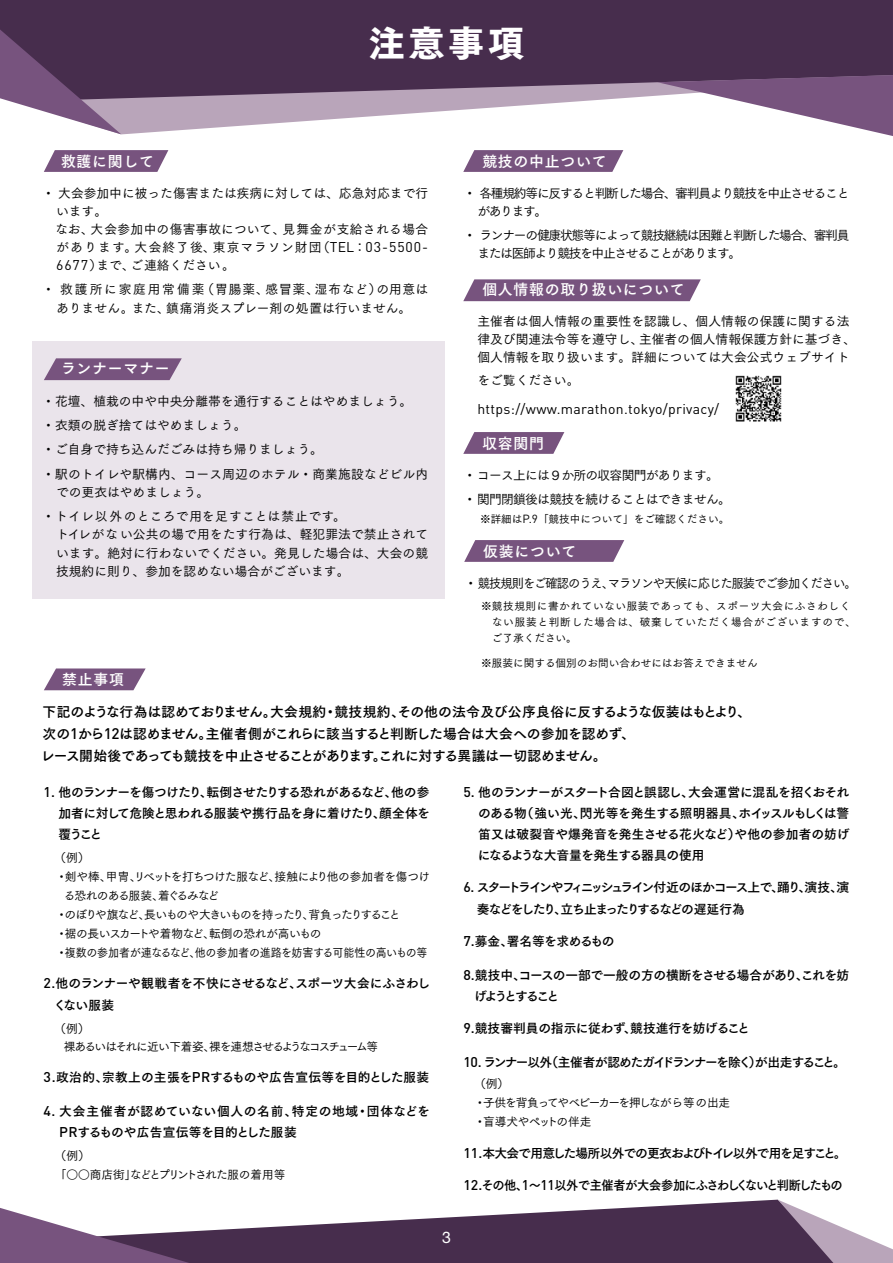
<style>
.page{position:relative;width:893px;height:1263px;background:#fff}
.page>*{position:absolute;margin:0;border:0;box-sizing:border-box;transform-origin:0 0}
.t1{font:36.15px "Tsuku Go Pro H";color:#fff}
.t2{font:15.9px "Helvetica Neue LT Std";color:#fff}
.t3{font:14.85px "Tsuku Go Pro B";letter-spacing:.05em;color:#fff}
.t4{font:14.1px "DIN";letter-spacing:.025em;color:#000}
.t5{font:13.8px/22.4px "Tsuku Go Pro B";letter-spacing:-.015em;color:#000}
.t6{font:12.75px/18.1px "Tsuku Go Pro M";color:#000}
.t7{font:12.75px/21.3px "Tsuku Go Pro B";letter-spacing:-.05em;color:#000;text-align:justify}
.t8{font:12.75px/18.1px "Tsuku Go Pro M";letter-spacing:-.095em;color:#000}
.t9{font:12.75px/21.3px "Tsuku Go Pro B";letter-spacing:-.14em;color:#000}
.t10{font:12.75px/18.1px "Tsuku Go Pro M";letter-spacing:.025em;color:#000;text-align:center}
.t11{font:12.75px/21.6px "Tsuku Go Pro B";letter-spacing:.025em;color:#000}
.t12{font:12.75px/24.5px "Tsuku Go Pro M";letter-spacing:-.055em;color:#000}
.t13{font:12.75px/24.5px "Tsuku Go Pro M";letter-spacing:.02em;color:#000}
.t14{font:12.75px "Tsuku Go Pro B";letter-spacing:-.075em;color:#000;scale:.96 1}
.t15{font:12.75px "Tsuku Go Pro B";letter-spacing:-.115em;color:#000}
.t16{font:12.75px "Tsuku Go Pro B";letter-spacing:-.08em;color:#000}
.t17{font:12.75px "Tsuku Go Pro M";letter-spacing:-.08em;color:#000}
.t18{font:12.75px "Tsuku Go Pro B";letter-spacing:.005em;color:#000}
.t19{font:12.75px "Tsuku Go Pro M";letter-spacing:.075em;color:#000}
.t20{font:12.75px "Tsuku Go Pro M";letter-spacing:.03em;color:#000}
.t21{font:12.75px "Tsuku Go Pro B";letter-spacing:-.02em;color:#000}
.t22{font:11.7px/19.2px "Tsuku Go Pro M";letter-spacing:-.07em;color:#000}
.t23{font:11.7px "Tsuku Go Pro M";letter-spacing:-.03em;color:#000}
.t24{font:11.7px "Tsuku Go Pro M";letter-spacing:-.115em;color:#000}
.t25{font:11.7px/18.3px "Tsuku Go Pro M";letter-spacing:-.13em;color:#000}
.t26{font:11.7px "Tsuku Go Pro M";letter-spacing:-.04em;color:#000}
.t27{font:11.7px/19.2px "Tsuku Go Pro M";letter-spacing:-.1em;color:#000}
.t28{font:11.7px "Tsuku Go Pro M";letter-spacing:-.09em;color:#000}
.t29{font:10.65px/15.9px "Tsuku Go Pro M";letter-spacing:.055em;color:#000}
.t30{font:10.65px "Tsuku Go Pro M";color:#000}
.s1{font-family:"DIN";font-size:14.1px}
.s2{font-family:"DIN";font-size:11.7px}
.s3{font-family:"DIN";font-weight:500;font-size:15.15px}
.s4{font-family:"DIN";font-weight:500;font-size:14.1px}
</style>
<div class="page">
<svg style="left:189px;top:1199px;width:589px;height:64px;fill:#472d4d"></svg>
<svg style="left:778px;top:1200px;width:115px;height:63px"></svg>
<svg style="left:0;top:1208px;width:189px;height:55px"></svg>
<div style="left:0;top:0;width:893px;height:75px;background:#472d4d"></div>
<svg style="left:121px;top:75px;width:536px;height:59px"></svg>
<svg style="left:0;top:29px;width:121px;height:105px"></svg>
<svg style="left:657px;top:75px;width:236px;height:61px"></svg>
<div style="left:32px;top:341px;width:412px;height:258px;background:#eae4eb"></div>
<svg style="left:463px;top:279px;width:238px;height:22px;background:#7f5e86"></svg>
<svg style="left:44px;top:150px;width:124px;height:22px;background:#836289"></svg>
<svg style="left:463px;top:150px;width:160px;height:22px;background:#816087"></svg>
<svg style="left:463px;top:432px;width:101px;height:22px;background:#86668c"></svg>
<svg style="left:44px;top:358px;width:138px;height:22px;background:#826189"></svg>
<svg style="left:44px;top:668px;width:102px;height:22px;background:#8a6b90"></svg>
<img style="left:735px;top:375px;width:47px;height:47px">
<svg style="left:464px;top:540px;width:160px;height:22px;background:#816087"></svg>
<h1 class="t1" style="left:369px;top:23px;width:157px">注意事項</h1>
<p class="t3" style="left:61px;top:148px;width:95px">救護に関して</p>
<p class="t6" style="left:42px;top:182px;width:387px">・大会参加中に被った傷害または疾病に対しては、応急対応まで行</p>
<p class="t6" style="left:56px;top:200px;width:53px">います。</p>
<p class="t20" style="left:42px;top:218px;width:387px">　なお、大会参加中の傷害事故について、見舞金が支給される場合</p>
<p class="t19" style="left:56px;top:236px;width:374px">があります。大会終了後、東京マラソン財団（<span class="s1">TEL</span>：<span class="s1">03-5500-</span></p>
<p class="t6" style="left:56px;top:255px;width:180px"><span class="s1">6677</span>）まで、ご連絡ください。</p>
<p class="t10" style="left:42px;top:279px;width:387px">・救護所に家庭用常備薬（胃腸薬、感冒薬、湿布など）の用意はありません。また、鎮痛消炎スプレー剤の処置は行いません。</p>
<p class="t3" style="left:61px;top:356px;width:110px">ランナーマナー</p>
<p class="t6" style="left:42px;top:387px;width:387px;line-height:24.5px">・花壇、植栽の中や中央分離帯を通行することはやめましょう。・衣類の脱ぎ捨てはやめましょう。<br>・ご自身で持ち込んだごみは持ち帰りましょう。<br>・駅のトイレや駅構内、コース周辺のホテル・商業施設などビル内</p>
<p class="t13" style="left:42px;top:478px;width:387px;text-indent:14px">での更衣はやめましょう。<br>・トイレ以外のところで用を足すことは禁止です。　　　　　　　</p>
<p class="t6" style="left:56px;top:524px;width:374px;text-align:justify">トイレがない公共の場で用をたす行為は、軽犯罪法で禁止されています。絶対に行わないでください。発見した場合は、大会の競技規約に則り、参加を認めない場合がございます。</p>
<p class="t3" style="left:62px;top:666px;width:63px">禁止事項</p>
<p class="t3" style="left:482px;top:148px;width:126px">競技の中止ついて</p>
<p class="t8" style="left:477px;top:182px;width:374px;text-indent:-14px">・各種規約等に反すると判断した場合、審判員より競技を中止させることがあります。</p>
<p class="t8" style="left:477px;top:225px;width:374px;text-indent:-14px">・ランナーの健康状態等によって競技継続は困難と判断した場合、審判員または医師より競技を中止させることがあります。</p>
<p class="t3" style="left:482px;top:277px;width:204px">個人情報の取り扱いについて</p>
<p class="t6" style="left:477px;top:311px;width:380px">主催者は個人情報の重要性を認識し、個人情報の保護に関する法律及び関連法令等を遵守し、主催者の個人情報保護方針に基づき、個人情報を取り扱います。詳細については大会公式ウェブサイト</p>
<p class="t6" style="left:477px;top:369px;width:104px">をご覧ください。</p>
<p class="t4" style="left:477px;top:400px;width:243px">https://www.marathon.tokyo/privacy/</p>
<p class="t3" style="left:482px;top:430px;width:63px">収容関門</p>
<p class="t12" style="left:464px;top:461px;width:269px">・コース上には９か所の収容関門があります。・関門閉鎖後は競技を続けることはできません。</p>
<p class="t30" style="left:480px;top:511px;width:251px">※詳細は<span class="s2">P.9</span>「競技中について」をご確認ください。</p>
<p class="t3" style="left:483px;top:538px;width:95px">仮装について</p>
<p class="t17" style="left:465px;top:572px;width:393px">・競技規則をご確認のうえ、マラソンや天候に応じた服装でご参加ください。</p>
<p class="t29" style="left:492px;top:597px;width:365px;text-indent:-11px">※競技規則に書かれていない服装であっても、スポーツ大会にふさわしくない服装と判断した場合は、破棄していただく場合がございますので、ご了承ください。</p>
<p class="t30" style="left:481px;top:654px;width:278px">※服装に関する個別のお問い合わせにはお答えできません</p>
<p class="t5" style="left:41px;top:698px;width:712px">下記のような行為は認めておりません。大会規約・競技規約、その他の法令及び公序良俗に反するような仮装はもとより、次の<span class="s3">1</span>から<span class="s3">12</span>は認めません。主催者側がこれらに該当すると判断した場合は大会への参加を認めず、<br>レース開始後であっても競技を中止させることがあります。これに対する異議は一切認めません。</p>
<p class="t7" style="left:58px;top:780px;width:373px;text-indent:-15px"><span class="s4">1.</span> 他のランナーを傷つけたり、転倒させたりする恐れがあるなど、他の参加者に対して危険と思われる服装や携行品を身に着けたり、顔全体を覆うこと</p>
<p class="t22" style="left:55px;top:847px;width:37px">（例）</p>
<p class="t22" style="left:56px;top:865px;width:376px">・剣や棒、甲冑、リベットを打ちつけた服など、接触により他の参加者を傷つけ</p>
<p class="t28" style="left:64px;top:886px;width:157px">る恐れのある服装、着ぐるみなど</p>
<p class="t24" style="left:56px;top:905px;width:346px">・のぼりや旗など、長いものや大きいものを持ったり、背負ったりすること</p>
<p class="t26" style="left:56px;top:924px;width:267px">・裾の長いスカートや着物など、転倒の恐れが高いもの</p>
<p class="t23" style="left:56px;top:943px;width:373px">・複数の参加者が連なるなど、他の参加者の進路を妨害する可能性の高いもの等</p>
<p class="t7" style="left:53px;top:971px;width:378px;text-indent:-10px"><span class="s4">2.</span> 他のランナーや観戦者を不快にさせるなど、スポーツ大会にふさわしくない服装</p>
<p class="t25" style="left:64px;top:1018px;width:316px;text-indent:-9px">（例）<br>裸あるいはそれに近い下着姿、裸を連想させるようなコスチューム等</p>
<p class="t18" style="left:44px;top:1066px;width:387px"><span class="s4">3.</span> 政治的、宗教上の主張を<span class="s4">PR</span>するものや広告宣伝等を目的とした服装</p>
<p class="t11" style="left:59px;top:1098px;width:372px;text-indent:-16px"><span class="s4">4.</span> 大会主催者が認めていない個人の名前、特定の地域・団体などを<br><span class="s4">PR</span>するものや広告宣伝等を目的とした服装</p>
<p class="t27" style="left:55px;top:1145px;width:232px">（例）<br>「○○商店街」などとプリントされた服の着用等</p>
<p class="t7" style="left:478px;top:780px;width:373px;text-indent:-14px"><span class="s4">5.</span> 他のランナーがスタート合図と誤認し、大会運営に混乱を招くおそれのある物（強い光、閃光等を発生する照明器具、ホイッスルもしくは警笛又は破裂音や爆発音を発生させる花火など）や他の参加者の妨げになるような大音量を発生する器具の使用</p>
<p class="t9" style="left:477px;top:875px;width:374px;text-indent:-13px"><span class="s4">6.</span> スタートラインやフィニッシュライン付近のほかコース上で、踊り、演技、演奏などをしたり、立ち止まったりするなどの遅延行為</p>
<p class="t7" style="left:463px;top:928px;width:152px"><span class="s4">7.</span> 募金、署名等を求めるもの</p>
<p class="t7" style="left:474px;top:962px;width:377px;text-indent:-11px"><span class="s4">8.</span> 競技中、コースの一部で一般の方の横断をさせる場合があり、これを妨げようとすること</p>
<p class="t21" style="left:463px;top:1017px;width:288px"><span class="s4">9.</span> 競技審判員の指示に従わず、競技進行を妨げること</p>
<p class="t15" style="left:463px;top:1051px;width:384px"><span class="s4">10.</span> ランナー以外（主催者が認めたガイドランナーを除く）が出走すること。</p>
<p class="t22" style="left:474px;top:1072px;width:258px">（例）<br>・子供を背負ってやベビーカーを押しながら等の出走・盲導犬やペットの伴走</p>
<p class="t16" style="left:463px;top:1142px;width:385px"><span class="s4">11.</span>本大会で用意した場所以外での更衣およびトイレ以外で用を足すこと。</p>
<p class="t14" style="left:463px;top:1174px;width:397px"><span class="s4">12.</span> その他、<span class="s4">1</span>～<span class="s4">11</span>以外で主催者が大会参加にふさわしくないと判断したもの</p>
<p class="t2" style="left:442px;top:1228px;width:10px">3</p>
</div>
